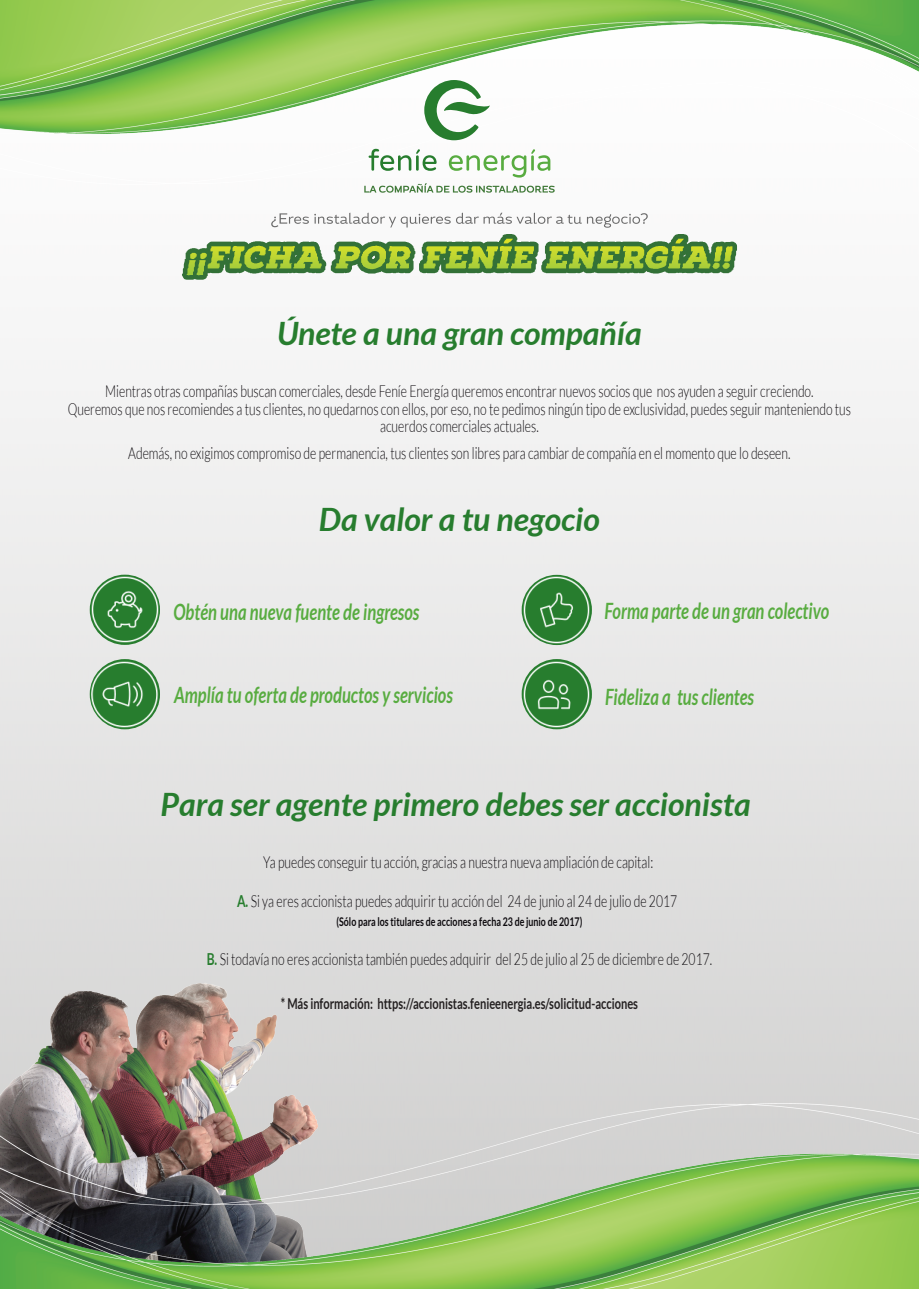
<style>
.page{position:relative;width:919px;height:1289px;background:#fff}
.page>*{position:absolute;margin:0;border:0;box-sizing:border-box;transform-origin:0 0}
.t1{font:italic 700 32.1px "Lato";color:#277d2e}
.t2{font:italic 700 22.5px "Lato";color:#58ac40;scale:.74 1}
.t3{font:300 16.5px/18px "Lato";color:#0c090d;text-align:center;scale:.74 1}
.t4{font:700 15px "Lato";color:#231f20;scale:.74 1}
.t5{font:700 12px "Lato";color:#0c090d;scale:.74 1}
.s1{font-weight:700;color:#277d2e}
</style>
<div class="page">
<img style="left:0;top:185px;width:918px;height:918px">
<img style="left:379px;top:184px;width:175px;height:9px">
<img style="left:541px;top:234px;width:141px;height:39px">
<img style="left:244px;top:239px;width:439px;height:30px">
<img style="left:0;top:0;width:918px;height:184px">
<img style="left:0;top:981px;width:317px;height:122px">
<svg style="left:424px;top:80px;width:66px;height:60px"></svg>
<svg style="left:368px;top:149px;width:68px;height:22px"></svg>
<svg style="left:449px;top:149px;width:101px;height:29px"></svg>
<img style="left:279px;top:213px;width:368px;height:15px">
<img style="left:0;top:1103px;width:918px;height:185px">
<svg style="left:521px;top:575px;width:71px;height:70px"></svg>
<img style="left:523px;top:577px;width:67px;height:66px">
<svg style="left:90px;top:659px;width:70px;height:70px"></svg>
<img style="left:92px;top:661px;width:66px;height:66px">
<svg style="left:90px;top:574px;width:70px;height:71px"></svg>
<img style="left:92px;top:576px;width:66px;height:67px">
<svg style="left:521px;top:659px;width:71px;height:70px"></svg>
<img style="left:523px;top:661px;width:67px;height:66px">
<h1 class="t1" style="left:277px;top:315px;width:366px">Únete a una gran compañía</h1>
<p class="t3" style="left:68px;top:382px;width:1059px">Mientras otras compañías buscan comerciales, desde Feníe Energía queremos encontrar nuevos socios que nos ayuden a seguir creciendo.<br>Queremos que nos recomiendes a tus clientes, no quedarnos con ellos, por eso, no te pedimos ningún tipo de exclusividad, puedes seguir manteniendo tus</p>
<p class="t3" style="left:128px;top:412px;width:896px;line-height:27px">acuerdos comerciales actuales.<br>Además, no exigimos compromiso de permanencia, tus clientes son libres para cambiar de compañía en el momento que lo deseen.</p>
<h1 class="t1" style="left:319px;top:501px;width:282px">Da valor a tu negocio</h1>
<h2 class="t2" style="left:173px;top:598px;width:334px">Obtén una nueva fuente de ingresos</h2>
<h2 class="t2" style="left:604px;top:597px;width:305px">Forma parte de un gran colectivo</h2>
<h2 class="t2" style="left:174px;top:681px;width:378px">Amplía tu oferta de productos y servicios</h2>
<h2 class="t2" style="left:605px;top:683px;width:203px">Fideliza a tus clientes</h2>
<h1 class="t1" style="left:160px;top:785px;width:591px">Para ser agente primero debes ser accionista</h1>
<p class="t3" style="left:263px;top:853px;width:528px">Ya puedes conseguir tu acción, gracias a nuestra nueva ampliación de capital:</p>
<p class="t3" style="left:237px;top:892px;width:596px"><span class="s1">A.</span> Si ya eres accionista puedes adquirir tu acción del 24 de junio al 24 de julio de 2017</p>
<p class="t5" style="left:336px;top:915px;width:333px">(Sólo para los titulares de acciones a fecha 23 de junio de 2017)</p>
<p class="t3" style="left:207px;top:950px;width:684px"><span class="s1">B.</span> Si todavía no eres accionista también puedes adquirir del 25 de julio al 25 de diciembre de 2017.</p>
<p class="t4" style="left:281px;top:995px;width:484px">* Más información: https://accionistas.fenieenergia.es/solicitud-acciones</p>
</div>
